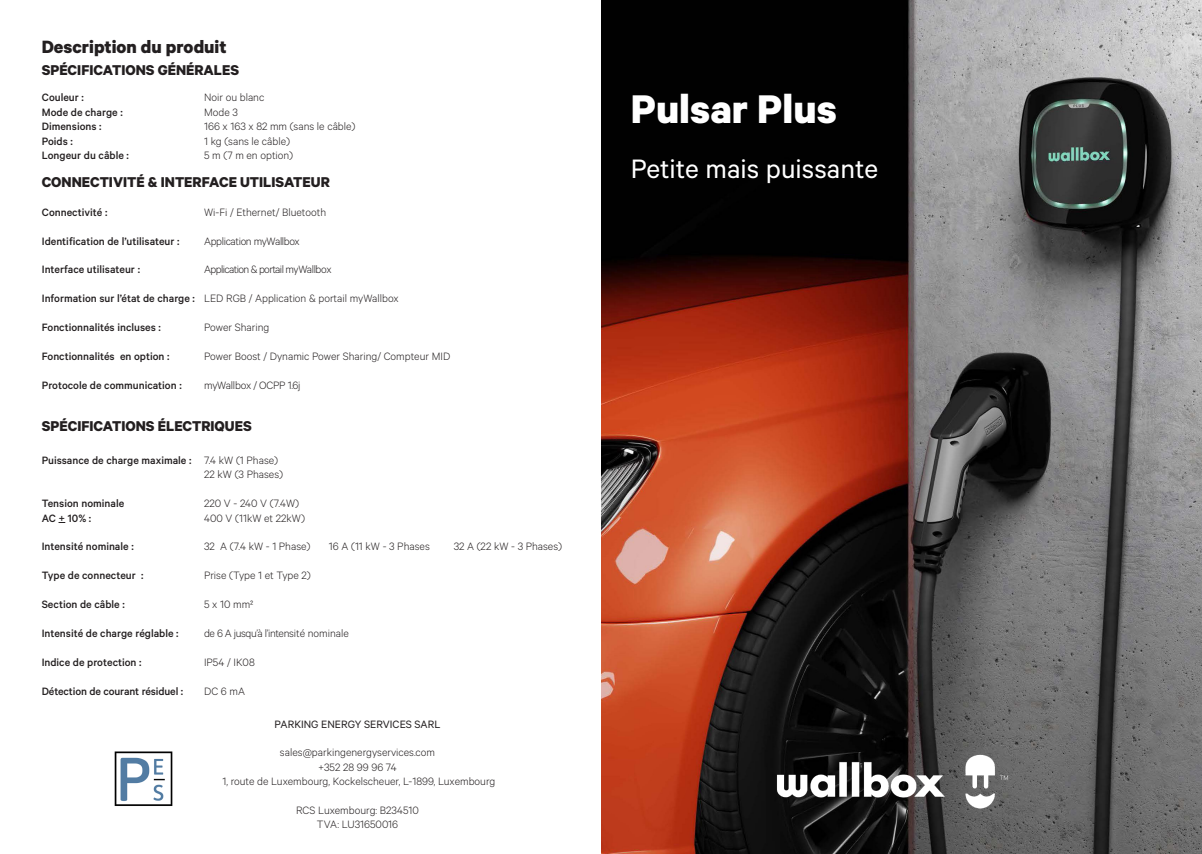
<style>
.page{position:relative;width:1202px;height:854px;background:#fff}
.page>*{position:absolute;margin:0;border:0;box-sizing:border-box;transform-origin:0 0}
.t1{font:700 45px "Calibre";color:#fff}
.t2{font:30px "Calibre";color:#fff}
.calibre_texte_12{font:700 20px "Calibre";color:#231f20}
.petit_texte{font:700 16px "Calibre";color:#231f20}
.petit_titre{font:700 16px "Calibre";color:#231f20}
.calibre_texte_12-2{font:300 12px "Calibre";color:#231f20}
.petit_texte-2{font:500 12px "Calibre";color:#231f20}
.calibre_texte_12_med{font:500 12px "Calibre";color:#231f20}
.calibre_texte_12-3{font:300 12px "Calibre";letter-spacing:-.05em;color:#231f20}
.t3{font:12px "Calibre";color:#231f20}
.calibre_texte_12-4{font:300 12px "Calibre";letter-spacing:-.03em;color:#231f20}
.calibre_texte_12-5{font:300 12px "Calibre";letter-spacing:-.02em;color:#231f20}
</style>
<div class="page">
<img style="left:601px;top:0;width:601px;height:853px">
<img style="left:776px;top:754px;width:233px;height:54px">
<img style="left:114px;top:751px;width:59px;height:55px">
<p class="calibre_texte_12" style="left:42px;top:34px;width:186px">Description du produit</p>
<p class="petit_texte" style="left:42px;top:60px;width:199px">SPÉCIFICATIONS GÉNÉRALES</p>
<p class="petit_texte-2" style="left:42px;top:91px;width:44px">Couleur :</p>
<p class="petit_texte-2" style="left:42px;top:105px;width:83px">Mode de charge :</p>
<p class="petit_texte-2" style="left:42px;top:119px;width:61px">Dimensions :</p>
<p class="petit_texte-2" style="left:42px;top:134px;width:33px">Poids :</p>
<p class="petit_texte-2" style="left:42px;top:148px;width:89px">Longeur du câble :</p>
<p class="calibre_texte_12-2" style="left:204px;top:91px;width:62px">Noir ou blanc</p>
<p class="calibre_texte_12-2" style="left:204px;top:105px;width:35px">Mode 3</p>
<p class="calibre_texte_12-2" style="left:204px;top:119px;width:153px">166 x 163 x 82 mm (sans le câble)</p>
<p class="calibre_texte_12-2" style="left:204px;top:134px;width:87px">1 kg (sans le câble)</p>
<p class="calibre_texte_12-2" style="left:204px;top:148px;width:91px">5 m (7 m en option)</p>
<p class="petit_titre" style="left:42px;top:172px;width:290px">CONNECTIVITÉ &amp; INTERFACE UTILISATEUR</p>
<p class="petit_texte-2" style="left:42px;top:205px;width:67px">Connectivité :</p>
<p class="petit_texte-2" style="left:42px;top:234px;width:139px">Identification de l’utilisateur :</p>
<p class="petit_texte-2" style="left:42px;top:262px;width:100px">Interface utilisateur :</p>
<p class="petit_texte-2" style="left:42px;top:291px;width:155px">Information sur l’état de charge :</p>
<p class="petit_texte-2" style="left:42px;top:320px;width:121px">Fonctionnalités incluses :</p>
<p class="petit_texte-2" style="left:42px;top:349px;width:129px">Fonctionnalités en option :</p>
<p class="petit_texte-2" style="left:42px;top:378px;width:141px">Protocole de communication :</p>
<p class="calibre_texte_12-2" style="left:204px;top:205px;width:124px">Wi-Fi / Ethernet/ Bluetooth</p>
<p class="calibre_texte_12-4" style="left:204px;top:234px;width:97px">Application myWallbox</p>
<p class="calibre_texte_12-3" style="left:204px;top:262px;width:129px">Application &amp; portail myWallbox</p>
<p class="calibre_texte_12-2" style="left:204px;top:291px;width:196px">LED RGB / Application &amp; portail myWallbox</p>
<p class="calibre_texte_12-2" style="left:204px;top:320px;width:67px">Power Sharing</p>
<p class="calibre_texte_12-2" style="left:204px;top:349px;width:248px">Power Boost / Dynamic Power Sharing/ Compteur MID</p>
<p class="calibre_texte_12-5" style="left:204px;top:378px;width:98px">myWallbox / OCPP 1.6j</p>
<p class="petit_texte" style="left:42px;top:416px;width:211px">SPÉCIFICATIONS ÉLECTRIQUES</p>
<p class="calibre_texte_12_med" style="left:42px;top:453px;width:151px">Puissance de charge maximale :</p>
<p class="calibre_texte_12_med" style="left:42px;top:496px;width:84px">Tension nominale</p>
<p class="calibre_texte_12_med" style="left:42px;top:510px;width:51px">AC + 10% :</p>
<p class="calibre_texte_12_med" style="left:42px;top:539px;width:94px">Intensité nominale :</p>
<p class="calibre_texte_12_med" style="left:42px;top:568px;width:103px">Type de connecteur :</p>
<p class="calibre_texte_12_med" style="left:42px;top:597px;width:85px">Section de câble :</p>
<p class="calibre_texte_12_med" style="left:42px;top:626px;width:138px">Intensité de charge réglable :</p>
<p class="calibre_texte_12_med" style="left:42px;top:654px;width:101px">Indice de protection :</p>
<p class="calibre_texte_12_med" style="left:42px;top:683px;width:143px">Détection de courant résiduel :</p>
<p class="calibre_texte_12-2" style="left:204px;top:453px;width:75px">7.4 kW (1 Phase)</p>
<p class="calibre_texte_12-2" style="left:204px;top:467px;width:80px">22 kW (3 Phases)</p>
<p class="calibre_texte_12-2" style="left:204px;top:496px;width:97px">220 V - 240 V (7.4W)</p>
<p class="calibre_texte_12-2" style="left:204px;top:510px;width:102px">400 V (11kW et 22kW)</p>
<p class="calibre_texte_12-2" style="left:204px;top:539px;width:108px">32 A (7.4 kW - 1 Phase)</p>
<p class="calibre_texte_12-2" style="left:329px;top:539px;width:102px">16 A (11 kW - 3 Phases</p>
<p class="calibre_texte_12-2" style="left:454px;top:539px;width:110px">32 A (22 kW - 3 Phases)</p>
<p class="calibre_texte_12-2" style="left:204px;top:568px;width:108px">Prise (Type 1 et Type 2)</p>
<p class="calibre_texte_12-2" style="left:204px;top:597px;width:51px">5 x 10 mm²</p>
<p class="calibre_texte_12-2" style="left:204px;top:626px;width:146px">de 6 A jusqu’à l’intensité nominale</p>
<p class="calibre_texte_12-2" style="left:204px;top:654px;width:52px">IP54 / IK08</p>
<p class="calibre_texte_12-2" style="left:204px;top:683px;width:42px">DC 6 mA</p>
<p class="t3" style="left:275px;top:716px;width:167px">PARKING ENERGY SERVICES SARL</p>
<p class="calibre_texte_12-2" style="left:280px;top:745px;width:157px">sales@parkingenergyservices.com</p>
<p class="calibre_texte_12-2" style="left:318px;top:759px;width:80px">+352 28 99 96 74</p>
<p class="calibre_texte_12-2" style="left:222px;top:774px;width:274px">1, route de Luxembourg, Kockelscheuer, L-1899, Luxembourg</p>
<p class="calibre_texte_12-2" style="left:296px;top:803px;width:124px">RCS Luxembourg: B234510</p>
<p class="calibre_texte_12-2" style="left:317px;top:817px;width:83px">TVA: LU31650016</p>
<p class="t1" style="left:631px;top:81px;width:207px">Pulsar Plus</p>
<p class="t2" style="left:631px;top:151px;width:249px">Petite mais puissante</p>
</div>
